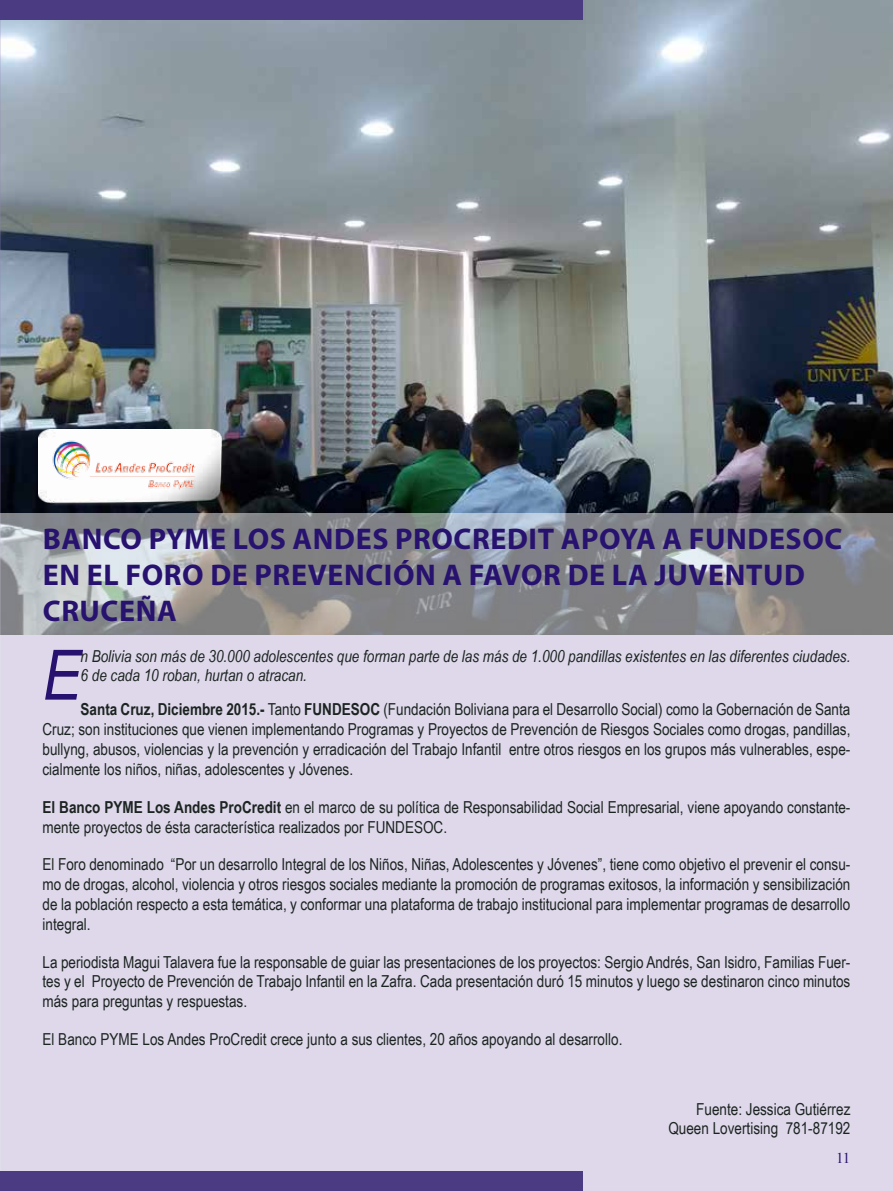
<style>
.page{position:relative;width:893px;height:1191px;background:#fff}
.page>*{position:absolute;margin:0;border:0;box-sizing:border-box;transform-origin:0 0}
.t1{font:italic 69.45px "Arial Narrow";color:#28126f}
.t2{font:700 30px "Myriad Pro";letter-spacing:.02em;color:#28126f}
.t3{font:16.5px/19.8px "Arial Narrow";color:#1c2421;text-align:justify}
.t4{font:italic 16.5px/18.9px "Arial Narrow";color:#1c2421}
.t5{font:15px "Times New Roman";color:#28126f}
.s1{font-weight:700}
</style>
<div class="page">
<div style="left:0;top:634px;width:893px;height:557px;background:#ded8ea"></div>
<img style="left:1px;top:0;width:892px;height:513px">
<img style="left:0;top:0;width:1px;height:648px">
<svg style="left:0;top:513px;width:893px;height:121px;fill:#818387"></svg>
<hr style="left:0;top:554px;width:1px;height:94px;background:#fff">
<div style="left:0;top:1171px;width:583px;height:20px;background:#4b3b83"></div>
<div style="left:0;top:0;width:583px;height:19px;background:#4b3b83"></div>
<img style="left:39px;top:430px;width:192px;height:83px">
<img style="left:45px;top:433px;width:159px;height:63px">
<h2 class="t2" style="left:43px;top:520px;width:40px">BANCO</h2>
<h2 class="t2" style="left:149px;top:520px;width:21px">PYM</h2>
<h2 class="t2" style="left:210px;top:520px;width:41px">E LOS</h2>
<h2 class="t2" style="left:293px;top:520px;width:122px">ANDES PROCR</h2>
<h2 class="t2" style="left:490px;top:520px;width:91px">EDIT APOYA</h2>
<h2 class="t2" style="left:662px;top:520px;width:143px">A FUNDESOC</h2>
<h2 class="t2" style="left:43px;top:556px;width:120px">EN EL FORO</h2>
<h2 class="t2" style="left:210px;top:556px;width:534px">DE PREVENCIÓN A FAVOR DE LA JUVENTU</h2>
<h2 class="t2" style="left:784px;top:556px;width:22px">D</h2>
<h2 class="t2" style="left:43px;top:592px;width:20px">CRUC</h2>
<h2 class="t2" style="left:119px;top:592px;width:37px">EÑA</h2>
<h1 class="t1" style="left:43px;top:627px;width:40px">E</h1>
<p class="t4" style="left:81px;top:646px;width:771px">n Bolivia son más de 30.000 adolescentes que forman parte de las más de 1.000 pandillas existentes en las diferentes ciudades.<br>6 de cada 10 roban, hurtan o atracan.</p>
<p class="t3" style="left:43px;top:699px;width:809px;text-indent:38px"><span class="s1">Santa Cruz, Diciembre 2015.-</span> Tanto <span class="s1">FUNDESOC</span> (Fundación Boliviana para el Desarrollo Social) como la Gobernación de Santa Cruz; son instituciones que vienen implementando Programas y Proyectos de Prevención de Riesgos Sociales como drogas, pandillas, bullyng, abusos, violencias y la prevención y erradicación del Trabajo Infantil entre otros riesgos en los grupos más vulnerables, espe&shy;cialmente los niños, niñas, adolescentes y Jóvenes.</p>
<p class="t3" style="left:43px;top:796px;width:809px"><span class="s1">El Banco PYME Los Andes ProCredit</span> en el marco de su política de Responsabilidad Social Empresarial, viene apoyando constante&shy;mente proyectos de ésta característica realizados por FUNDESOC.</p>
<p class="t3" style="left:43px;top:854px;width:809px">El Foro denominado “Por un desarrollo Integral de los Niños, Niñas, Adolescentes y Jóvenes”, tiene como objetivo el prevenir el consu&shy;mo de drogas, alcohol, violencia y otros riesgos sociales mediante la promoción de programas exitosos, la información y sensibilización de la población respecto a esta temática, y conformar una plataforma de trabajo institucional para implementar programas de desarrollo integral.</p>
<p class="t3" style="left:43px;top:951px;width:809px">La periodista Magui Talavera fue la responsable de guiar las presentaciones de los proyectos: Sergio Andrés, San Isidro, Familias Fuer&shy;tes y el Proyecto de Prevención de Trabajo Infantil en la Zafra. Cada presentación duró 15 minutos y luego se destinaron cinco minutos más para preguntas y respuestas.</p>
<p class="t3" style="left:43px;top:1028px;width:581px">El Banco PYME Los Andes ProCredit crece junto a sus clientes, 20 años apoyando al desarrollo.</p>
<p class="t3" style="left:668px;top:1098px;width:184px;text-align:right">Fuente: Jessica Gutiérrez<br>Queen Lovertising 781-87192</p>
<p class="t5" style="left:836px;top:1148px;width:16px">11</p>
</div>
